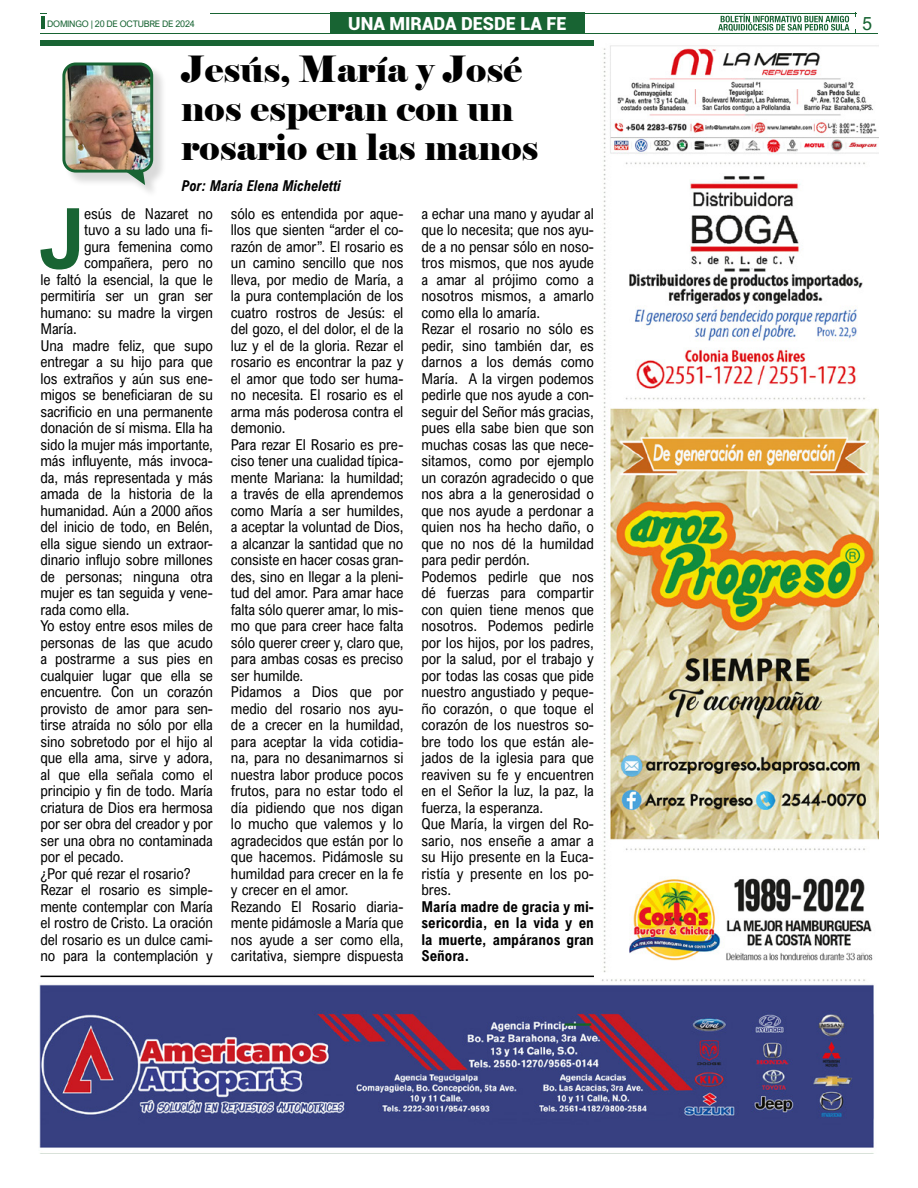
<style>
.page{position:relative;width:918px;height:1188px;background:#fff}
.page>*{position:absolute;margin:0;border:0;box-sizing:border-box;transform-origin:0 0}
.t1{font:700 84.15px "Arial Nova";color:#186433}
.t2{font:36px/39px "Elephant";color:#000}
.t3{font:900 18px "Roboto";color:#fff}
.t4{font:18px "Arial Nova";color:#186433}
.t5{font:15px/16.5px "Arial Nova Cond";letter-spacing:-.01em;color:#000}
.t6{font:700 15px/16.5px "Arial Nova Cond";color:#000;text-align:justify}
.t7{font:italic 700 15px "Arial Nova Cond";color:#000;scale:.95 1}
.t8{font:9px "Arial Nova";letter-spacing:-.03em;color:#186433}
</style>
<div class="page">
<hr style="left:40px;top:1154px;width:838px;height:1px;background:#186433">
<svg style="left:718px;top:14px;width:131px;height:17px"></svg>
<div style="left:330px;top:13px;width:255px;height:21px;background:#186433"></div>
<hr style="left:41px;top:13px;width:292px;height:1px;background:#186433">
<hr style="left:187px;top:13px;width:691px;height:1px;background:#186433">
<hr style="left:41px;top:33px;width:292px;height:1px;background:#186433">
<hr style="left:187px;top:33px;width:691px;height:1px;background:#186433">
<hr style="left:41px;top:16px;width:4px;height:13px;background:#186433">
<div style="left:47px;top:13px;width:163px;height:20px;background:#fff"></div>
<div style="left:40px;top:40px;width:554px;height:6px;background:#186433"></div>
<img style="left:39px;top:984px;width:835px;height:170px">
<hr style="left:40px;top:976px;width:554px;height:1px;background:#000">
<img style="left:602px;top:45px;width:277px;height:937px">
<div style="left:64px;top:64px;width:103px;height:134px;background:#000;opacity:.15"></div>
<img style="left:64px;top:64px;width:88px;height:107px">
<div style="left:62px;top:63px;width:91px;height:110px;border:3px solid #186433;border-radius:12px"></div>
<svg style="left:125px;top:171px;width:20px;height:14px"></svg>
<p class="t8" style="left:47px;top:18px;width:149px">DOMINGO | 20 DE OCTUBRE DE 2024</p>
<p class="t3" style="left:348px;top:11px;width:220px">UNA MIRADA DESDE LA FE</p>
<p class="t4" style="left:862px;top:13px;width:12px">5</p>
<h2 class="t2" style="left:182px;top:51px;width:359px">Jesús, María y José nos esperan con un rosario en las manos</h2>
<p class="t7" style="left:182px;top:176px;width:169px">Por: María Elena Micheletti</p>
<h1 class="t1" style="left:39px;top:189px;width:47px">J</h1>
<p class="t5" style="left:84px;top:205px;width:130px">esús de Nazaret no</p>
<p class="t5" style="left:84px;top:222px;width:130px">tuvo a su lado una fi-</p>
<p class="t5" style="left:84px;top:238px;width:130px">gura femenina como</p>
<p class="t5" style="left:84px;top:255px;width:130px">compañera, pero no</p>
<p class="t5" style="left:41px;top:271px;width:174px">le faltó la esencial, la que le</p>
<p class="t5" style="left:41px;top:288px;width:174px">permitiría ser un gran ser</p>
<p class="t5" style="left:41px;top:304px;width:174px">humano: su madre la virgen</p>
<p class="t5" style="left:41px;top:321px;width:38px">María.</p>
<p class="t5" style="left:41px;top:337px;width:174px">Una madre feliz, que supo</p>
<p class="t5" style="left:41px;top:354px;width:174px">entregar a su hijo para que</p>
<p class="t5" style="left:41px;top:370px;width:174px">los extraños y aún sus ene-</p>
<p class="t5" style="left:41px;top:387px;width:174px">migos se beneficiaran de su</p>
<p class="t5" style="left:41px;top:403px;width:174px">sacrificio en una permanente</p>
<p class="t5" style="left:41px;top:420px;width:174px">donación de sí misma. Ella ha</p>
<p class="t5" style="left:41px;top:436px;width:174px">sido la mujer más importante,</p>
<p class="t5" style="left:41px;top:453px;width:174px">más influyente, más invoca-</p>
<p class="t5" style="left:41px;top:469px;width:174px">da, más representada y más</p>
<p class="t5" style="left:41px;top:486px;width:174px">amada de la historia de la</p>
<p class="t5" style="left:41px;top:502px;width:174px">humanidad. Aún a 2000 años</p>
<p class="t5" style="left:41px;top:519px;width:174px">del inicio de todo, en Belén,</p>
<p class="t5" style="left:41px;top:535px;width:174px">ella sigue siendo un extraor-</p>
<p class="t5" style="left:41px;top:552px;width:174px">dinario influjo sobre millones</p>
<p class="t5" style="left:41px;top:568px;width:174px">de personas; ninguna otra</p>
<p class="t5" style="left:41px;top:585px;width:174px">mujer es tan seguida y vene-</p>
<p class="t5" style="left:41px;top:601px;width:91px">rada como ella.</p>
<p class="t5" style="left:41px;top:618px;width:174px">Yo estoy entre esos miles de</p>
<p class="t5" style="left:41px;top:634px;width:174px">personas de las que acudo</p>
<p class="t5" style="left:41px;top:651px;width:174px">a postrarme a sus pies en</p>
<p class="t5" style="left:41px;top:667px;width:174px">cualquier lugar que ella se</p>
<p class="t5" style="left:41px;top:684px;width:174px">encuentre. Con un corazón</p>
<p class="t5" style="left:41px;top:700px;width:174px">provisto de amor para sen-</p>
<p class="t5" style="left:41px;top:717px;width:174px">tirse atraída no sólo por ella</p>
<p class="t5" style="left:41px;top:733px;width:174px">sino sobretodo por el hijo al</p>
<p class="t5" style="left:41px;top:750px;width:174px">que ella ama, sirve y adora,</p>
<p class="t5" style="left:41px;top:766px;width:174px">al que ella señala como el</p>
<p class="t5" style="left:41px;top:783px;width:174px">principio y fin de todo. María</p>
<p class="t5" style="left:41px;top:799px;width:174px">criatura de Dios era hermosa</p>
<p class="t5" style="left:41px;top:816px;width:174px">por ser obra del creador y por</p>
<p class="t5" style="left:41px;top:832px;width:174px">ser una obra no contaminada</p>
<p class="t5" style="left:41px;top:849px;width:85px">por el pecado.</p>
<p class="t5" style="left:41px;top:865px;width:152px">¿Por qué rezar el rosario?</p>
<p class="t5" style="left:41px;top:882px;width:174px">Rezar el rosario es simple-</p>
<p class="t5" style="left:41px;top:898px;width:174px">mente contemplar con María</p>
<p class="t5" style="left:41px;top:915px;width:174px">el rostro de Cristo. La oración</p>
<p class="t5" style="left:41px;top:931px;width:174px">del rosario es un dulce cami-</p>
<p class="t5" style="left:41px;top:948px;width:174px">no para la contemplación y</p>
<p class="t5" style="left:231px;top:205px;width:174px">sólo es entendida por aque&shy;llos que sienten “arder el co&shy;razón de amor”. El rosario es un camino sencillo que nos lleva, por medio de María, a la pura contemplación de los cuatro rostros de Jesús: el del gozo, el del dolor, el de la luz y el de la gloria. Rezar el rosario es encontrar la paz y el amor que todo ser huma&shy;no necesita. El rosario es el arma más poderosa contra el demonio.<br>Para rezar El Rosario es pre&shy;ciso tener una cualidad típica&shy;mente Mariana: la humildad; a través de ella aprendemos como María a ser humildes, a aceptar la voluntad de Dios, a alcanzar la santidad que no consiste en hacer cosas gran&shy;des, sino en llegar a la pleni&shy;tud del amor. Para amar hace falta sólo querer amar, lo mis&shy;mo que para creer hace falta sólo querer creer y, claro que, para ambas cosas es preciso ser humilde.<br>Pidamos a Dios que por medio del rosario nos ayu&shy;de a crecer en la humildad, para aceptar la vida cotidia&shy;na, para no desanimarnos si nuestra labor produce pocos frutos, para no estar todo el día pidiendo que nos digan lo mucho que valemos y lo agradecidos que están por lo que hacemos. Pidámosle su humildad para crecer en la fe y crecer en el amor.<br>Rezando El Rosario diaria&shy;mente pidámosle a María que nos ayude a ser como ella, caritativa, siempre dispuesta</p>
<p class="t5" style="left:421px;top:205px;width:174px">a echar una mano y ayudar al que lo necesita; que nos ayu&shy;de a no pensar sólo en noso&shy;tros mismos, que nos ayude a amar al prójimo como a nosotros mismos, a amarlo como ella lo amaría.<br>Rezar el rosario no sólo es pedir, sino también dar, es darnos a los demás como<br>María. A la virgen podemos pedirle que nos ayude a con&shy;seguir del Señor más gracias, pues ella sabe bien que son muchas cosas las que nece&shy;sitamos, como por ejemplo un corazón agradecido o que nos abra a la generosidad o que nos ayude a perdonar a quien nos ha hecho daño, o que no nos dé la humildad para pedir perdón.<br>Podemos pedirle que nos dé fuerzas para compartir con quien tiene menos que nosotros. Podemos pedirle por los hijos, por los padres, por la salud, por el trabajo y por todas las cosas que pide nuestro angustiado y peque&shy;ño corazón, o que toque el corazón de los nuestros so&shy;bre todo los que están ale&shy;jados de la iglesia para que reaviven su fe y encuentren en el Señor la luz, la paz, la fuerza, la esperanza.<br>Que María, la virgen del Ro&shy;sario, nos enseñe a amar a su Hijo presente en la Euca&shy;ristía y presente en los po&shy;bres.</p>
<p class="t6" style="left:421px;top:898px;width:174px">María madre de gracia y mi&shy;sericordia, en la vida y en la muerte, ampáranos gran Señora.</p>
</div>
